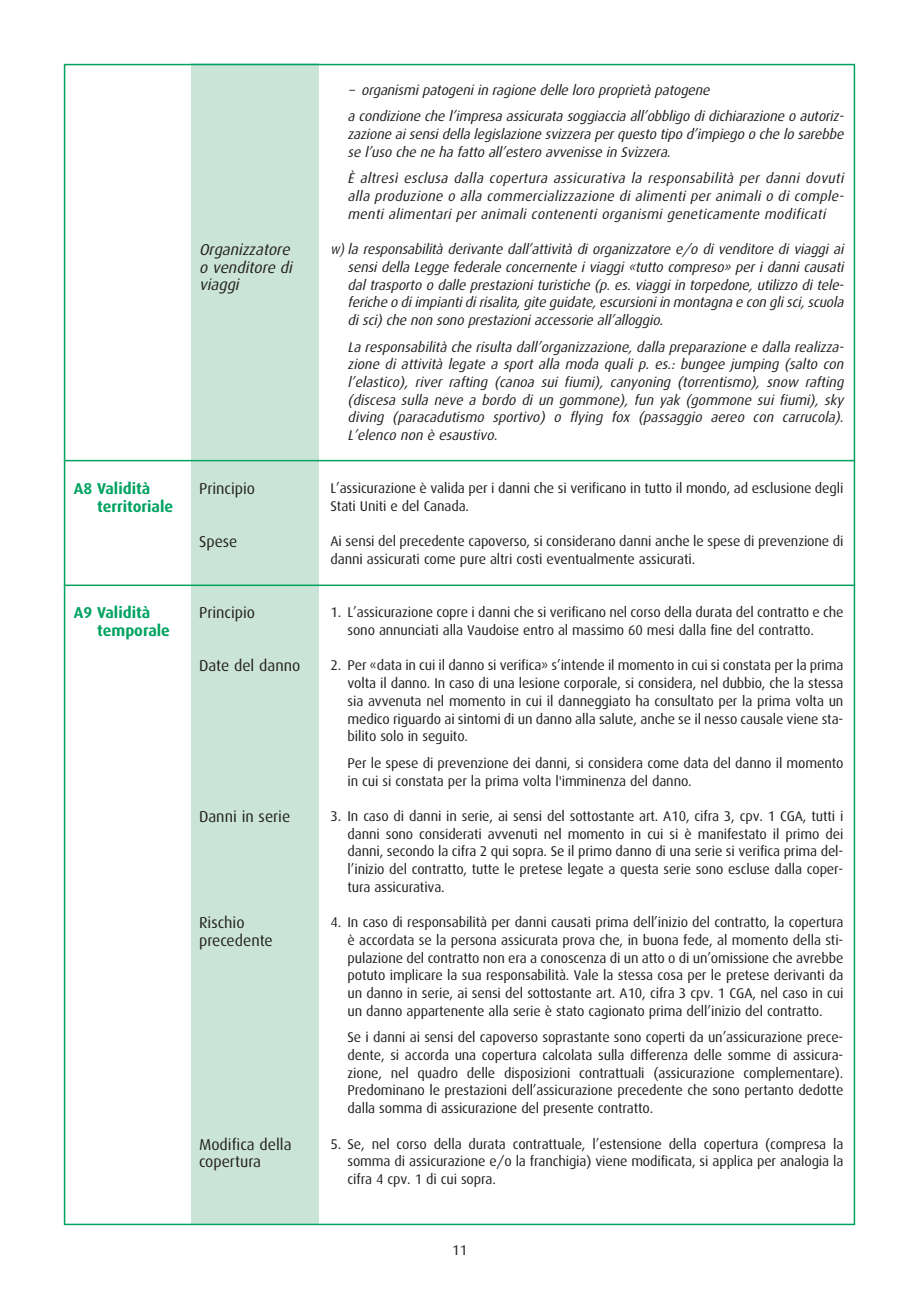
<style>
.page{position:relative;width:919px;height:1289px;background:#fff}
.page>*{position:absolute;margin:0;border:0;box-sizing:border-box;transform-origin:0 0}
.t1{font:15.75px/17.7px "Dax";color:#231f20}
.t2{font:700 15.75px/17.7px "Dax";color:#00a261}
.t3{font:italic 15.75px/17.7px "Dax";color:#231f20}
.t4{font:14.1px/17.7px "Dax";letter-spacing:-.01em;color:#231f20;text-align:justify}
.t5{font:italic 14.1px/17.7px "Dax";color:#231f20}
.t6{font:italic 14.1px/17.7px "Dax";color:#231f20;text-align:justify;scale:.85 1}
</style>
<div class="page">
<div style="left:191px;top:64px;width:128px;height:1160px;background:#cae5d7"></div>
<hr style="left:64px;top:584px;width:791px;height:2px;background:#00a261">
<hr style="left:64px;top:460px;width:791px;height:1px;background:#00a261">
<p class="t3" style="left:199px;top:242px;width:98px">Organizzatore o venditore di viaggi</p>
<p class="t2" style="left:97px;top:480px;width:77px;text-indent:-23px">A8 Validità territoriale</p>
<p class="t2" style="left:97px;top:604px;width:74px;text-indent:-23px">A9 Validità temporale</p>
<p class="t1" style="left:199px;top:480px;width:58px">Principio</p>
<p class="t1" style="left:199px;top:534px;width:40px">Spese</p>
<p class="t1" style="left:199px;top:604px;width:58px">Principio</p>
<p class="t1" style="left:199px;top:658px;width:103px">Date del danno</p>
<p class="t1" style="left:199px;top:808px;width:93px">Danni in serie</p>
<p class="t1" style="left:199px;top:914px;width:75px">Rischio precedente</p>
<p class="t1" style="left:199px;top:1136px;width:94px">Modifica della copertura</p>
<p class="t5" style="left:347px;top:78px;width:500px;line-height:26.5px">– organismi patogeni in ragione delle loro proprietà patogene<br>a condizione che l’impresa assicurata soggiaccia all’obbligo di dichiarazione o autoriz-</p>
<p class="t5" style="left:347px;top:126px;width:500px">zazione aisensidella legislazione svizzera perquesto tipo d’impiego o che lo sarebbe se l’uso che ne ha fatto all’estero avvenisse in Svizzera.</p>
<p class="t5" style="left:347px;top:170px;width:500px;text-align:justify">È altresì esclusa dalla copertura assicurativa la responsabilità per danni dovuti alla produzione o alla commercializzazione di alimenti per animali o di comple&shy;menti alimentari per animali contenenti organismi geneticamente modificati</p>
<p class="t6" style="left:347px;top:241px;width:588px;text-indent:-17px">w) la responsabilità derivante dall’attività di organizzatore e/o di venditore di viaggi ai sensi della Legge federale concernente i viaggi «tutto compreso» per i danni causati dal trasporto o dalle prestazioni turistiche (p. es. viaggi in torpedone, utilizzo di tele&shy;feriche o diimpiantidirisalita,gite guidate,escursioniin montagna e con glisci,scuola di sci) che non sono prestazioni accessorie all’alloggio.</p>
<p class="t5" style="left:347px;top:339px;width:500px;text-align:justify">La responsabilità che risulta dall’organizzazione, dalla preparazione e dalla realizza&shy;zione di attività legate a sport alla moda quali p. es.: bungee jumping (salto con l’elastico), river rafting (canoa sui fiumi), canyoning (torrentismo), snow rafting (discesa sulla neve a bordo di un gommone), fun yak (gommone sui fiumi), sky diving (paracadutismo sportivo) o flying fox (passaggio aereo con carrucola).<br>L’elenco non è esaustivo.</p>
<p class="t4" style="left:330px;top:480px;width:514px">L’assicurazione è valida per i danni che si verificano in tutto il mondo, ad esclusione degli<br>Stati Uniti e del Canada.</p>
<p class="t4" style="left:330px;top:533px;width:514px">Ai sensi del precedente capoverso, si considerano danni anche le spese di prevenzione di danni assicurati come pure altri costi eventualmente assicurati.</p>
<p class="t4" style="left:347px;top:604px;width:497px;text-indent:-17px">1. L’assicurazione copre i danni che si verificano nel corso della durata del contratto e che sono annunciati alla Vaudoise entro al massimo 60 mesi dalla fine del contratto.</p>
<p class="t4" style="left:347px;top:657px;width:497px;text-indent:-17px">2. Per «data in cui il danno si verifica» s’intende il momento in cui si constata per la prima volta il danno. In caso di una lesione corporale, si considera, nel dubbio, che la stessa sia avvenuta nel momento in cui il danneggiato ha consultato per la prima volta un medico riguardo ai sintomi di un danno alla salute, anche se il nesso causale viene sta&shy;bilito solo in seguito.</p>
<p class="t4" style="left:347px;top:755px;width:497px">Per le spese di prevenzione dei danni, si considera come data del danno il momento in cui si constata per la prima volta l'imminenza del danno.</p>
<p class="t4" style="left:347px;top:808px;width:497px;text-indent:-17px">3. In caso di danni in serie, ai sensi del sottostante art. A10, cifra 3, cpv. 1 CGA, tutti i danni sono considerati avvenuti nel momento in cui si è manifestato il primo dei danni, secondo la cifra 2 qui sopra. Se il primo danno di una serie si verifica prima del&shy;l’inizio del contratto, tutte le pretese legate a questa serie sono escluse dalla coper&shy;tura assicurativa.</p>
<p class="t4" style="left:347px;top:914px;width:497px;text-indent:-17px">4. In caso di responsabilità per danni causati prima dell’inizio del contratto, la copertura è accordata se la persona assicurata prova che, in buona fede, al momento della sti&shy;pulazione del contratto non era a conoscenza di un atto o di un’omissione che avrebbe potuto implicare la sua responsabilità. Vale la stessa cosa per le pretese derivanti da un danno in serie, ai sensi del sottostante art. A10, cifra 3 cpv. 1 CGA, nel caso in cui un danno appartenente alla serie è stato cagionato prima dell’inizio del contratto.</p>
<p class="t4" style="left:347px;top:1029px;width:497px">Se i danni ai sensi del capoverso soprastante sono coperti da un’assicurazione prece&shy;dente, si accorda una copertura calcolata sulla differenza delle somme di assicura&shy;zione, nel quadro delle disposizioni contrattuali (assicurazione complementare).<br>Predominano le prestazioni dell’assicurazione precedente che sono pertanto dedotte dalla somma di assicurazione del presente contratto.</p>
<p class="t4" style="left:347px;top:1135px;width:497px;text-indent:-17px">5. Se, nel corso della durata contrattuale, l’estensione della copertura (compresa la somma di assicurazione e/o la franchigia) viene modificata, si applica per analogia la cifra 4 cpv. 1 di cui sopra.</p>
<p class="t4" style="left:452px;top:1242px;width:16px">11</p>
</div>
